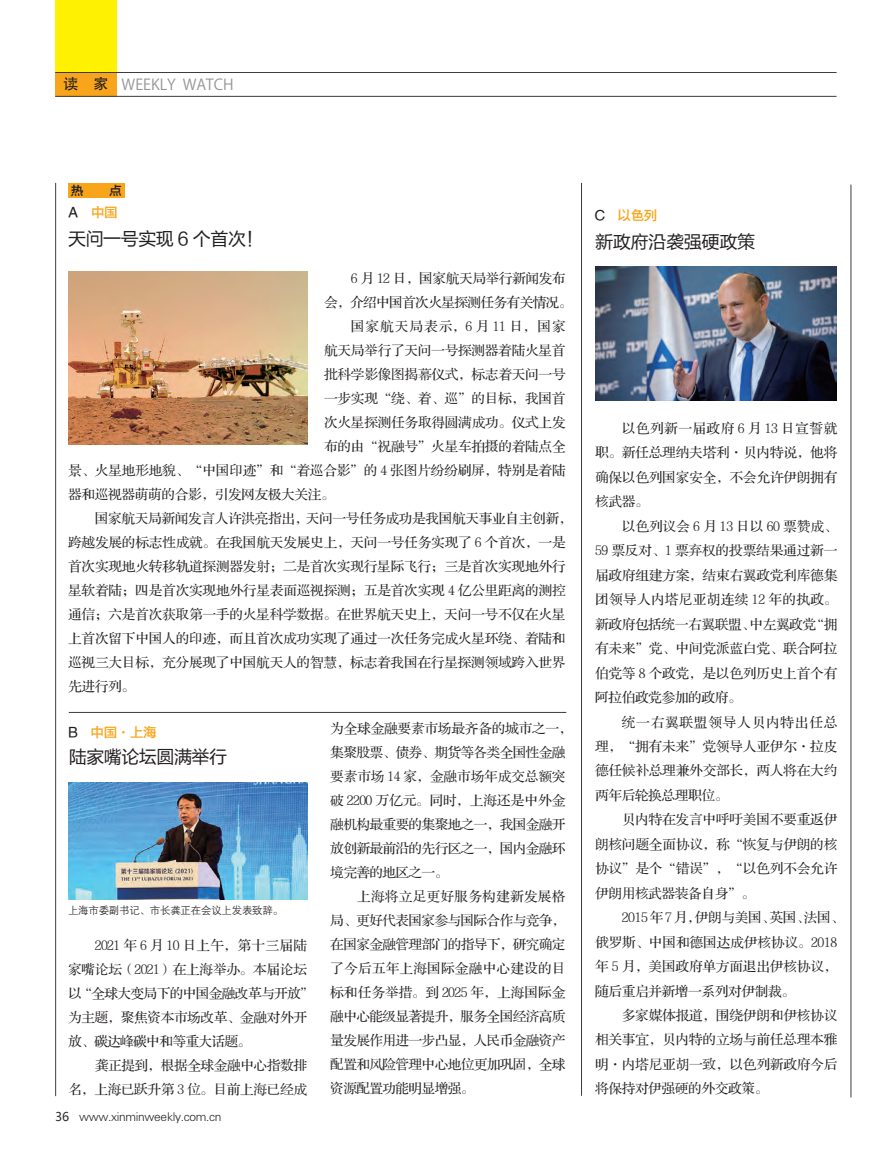
<style>
.page{position:relative;width:893px;height:1157px;background:#fff}
.page>*{position:absolute;margin:0;border:0;box-sizing:border-box;transform-origin:0 0}
.t1{font:18px "FZLTHJW GB1 0";letter-spacing:-.025em;color:#231f20}
.t2{font:15px "Koz Go Pro";color:#939598}
.t3{font:13.5px "FZS3 K GBK1 0";letter-spacing:-.015em;color:#231f20}
.t4{font:13.5px "FZS3 K GBK1 0";letter-spacing:-.045em;color:#231f20}
.t5{font:13.5px "FZS3 K GBK1 0";letter-spacing:.02em;color:#231f20}
.t6{font:13.5px "FZS3 K GBK1 0";letter-spacing:.025em;color:#231f20}
.t7{font:13.5px "FZS3 K GBK1 0";letter-spacing:.015em;color:#231f20}
.t8{font:13.5px "FZS3 K GBK1 0";letter-spacing:.035em;color:#231f20}
.t9{font:13.5px "FZS3 K GBK1 0";letter-spacing:.07em;color:#231f20}
.t10{font:13.5px "FZS3 K GBK1 0";letter-spacing:.055em;color:#231f20}
.t11{font:13.5px "FZYDZHJW GB1 0";letter-spacing:-.025em;color:#f9a51b}
.t12{font:13.5px "FZYDZHJW GB1 0";color:#231f20}
.t13{font:12.75px "FZYDZHJW GB1 0";color:#231f20}
.t14{font:12px "FZXH1 JW GB1 0";letter-spacing:-.025em;color:#231f20}
.t15{font:10.5px "FZZDXJW GB1 0";letter-spacing:-.025em;color:#231f20}
.s1{font-family:"FZHTJW GB1 0";color:#231f20}
.s2{color:#f9a51b}
.s3{color:#231f20}
.s4{font-family:"Microsoft Ya Hei"}
</style>
<div class="page">
<div style="left:55px;top:0;width:62px;height:97px;background:#fff101"></div>
<div style="left:55px;top:72px;width:62px;height:25px;background:#f9a51b"></div>
<hr style="left:55px;top:72px;width:781px;height:1px;background:#3c3c3d">
<hr style="left:55px;top:96px;width:781px;height:1px;background:#3c3c3d">
<div style="left:68px;top:183px;width:57px;height:15px;background:#f9a51b"></div>
<hr style="left:850px;top:185px;width:1px;height:912px;background:#3c3c3d">
<hr style="left:581px;top:183px;width:1px;height:912px;background:#3c3c3d">
<hr style="left:55px;top:183px;width:1px;height:913px;background:#3c3c3d">
<hr style="left:69px;top:712px;width:497px;height:1px;background:#3c3c3d">
<img style="left:68px;top:783px;width:239px;height:116px">
<img style="left:595px;top:266px;width:241px;height:134px">
<img style="left:69px;top:271px;width:238px;height:174px">
<p class="t2" style="left:63px;top:75px;width:172px"><span class="s1">读　家</span> WEEKLY WATCH</p>
<p class="t13" style="left:71px;top:183px;width:14px">热</p>
<p class="t13" style="left:109px;top:183px;width:14px">点</p>
<p class="t12" style="left:68px;top:205px;width:51px">A　<span class="s2">中国</span></p>
<p class="t1" style="left:68px;top:229px;width:197px">天问一号实现 6 个首次！</p>
<p class="t3" style="left:351px;top:271px;width:216px">6 月 12 日，国家航天局举行新闻发布</p>
<p class="t4" style="left:324px;top:295px;width:250px">会，介绍中国首次火星探测任务有关情况。</p>
<p class="t9" style="left:351px;top:319px;width:216px">国家航天局表示，6 月 11 日，国家</p>
<p class="t3" style="left:324px;top:343px;width:243px">航天局举行了天问一号探测器着陆火星首</p>
<p class="t3" style="left:324px;top:367px;width:243px">批科学影像图揭幕仪式，标志着天问一号</p>
<p class="t3" style="left:324px;top:391px;width:243px">一步实现“绕、着、巡”的目标，我国首</p>
<p class="t3" style="left:324px;top:415px;width:243px">次火星探测任务取得圆满成功。仪式上发</p>
<p class="t3" style="left:324px;top:439px;width:243px">布的由“祝融号”火星车拍摄的着陆点全</p>
<p class="t3" style="left:68px;top:463px;width:499px">景、火星地形地貌、“中国印迹”和“着巡合影”的 4 张图片纷纷刷屏，特别是着陆</p>
<p class="t3" style="left:68px;top:487px;width:268px">器和巡视器萌萌的合影，引发网友极大关注。</p>
<p class="t3" style="left:95px;top:511px;width:479px">国家航天局新闻发言人许洪亮指出，天问一号任务成功是我国航天事业自主创新，</p>
<p class="t3" style="left:68px;top:535px;width:499px">跨越发展的标志性成就。在我国航天发展史上，天问一号任务实现了 6 个首次，一是</p>
<p class="t3" style="left:68px;top:559px;width:499px">首次实现地火转移轨道探测器发射；二是首次实现行星际飞行；三是首次实现地外行</p>
<p class="t3" style="left:68px;top:583px;width:499px">星软着陆；四是首次实现地外行星表面巡视探测；五是首次实现 4 亿公里距离的测控</p>
<p class="t3" style="left:68px;top:607px;width:499px">通信；六是首次获取第一手的火星科学数据。在世界航天史上，天问一号不仅在火星</p>
<p class="t3" style="left:68px;top:631px;width:499px">上首次留下中国人的印迹，而且首次成功实现了通过一次任务完成火星环绕、着陆和</p>
<p class="t3" style="left:68px;top:655px;width:499px">巡视三大目标，充分展现了中国航天人的智慧，标志着我国在行星探测领域跨入世界</p>
<p class="t3" style="left:68px;top:679px;width:68px">先进行列。</p>
<p class="t11" style="left:69px;top:725px;width:89px"><span class="s3">B　</span>中国·上海</p>
<p class="t1" style="left:69px;top:747px;width:160px">陆家嘴论坛圆满举行</p>
<p class="t3" style="left:330px;top:721px;width:244px">为全球金融要素市场最齐备的城市之一，</p>
<p class="t4" style="left:330px;top:745px;width:237px">集聚股票、债券、期货等各类全国性金融</p>
<p class="t3" style="left:330px;top:769px;width:237px">要素市场 14 家，金融市场年成交总额突</p>
<p class="t3" style="left:330px;top:793px;width:237px">破 2200 万亿元。同时，上海还是中外金</p>
<p class="t4" style="left:330px;top:817px;width:237px">融机构最重要的集聚地之一，我国金融开</p>
<p class="t4" style="left:330px;top:841px;width:237px">放创新最前沿的先行区之一，国内金融环</p>
<p class="t4" style="left:330px;top:865px;width:120px">境完善的地区之一。</p>
<p class="t5" style="left:357px;top:889px;width:210px">上海将立足更好服务构建新发展格</p>
<p class="t4" style="left:330px;top:913px;width:237px">局、更好代表国家参与国际合作与竞争，</p>
<p class="t4" style="left:330px;top:937px;width:237px">在国家金融管理部门的指导下，研究确定</p>
<p class="t7" style="left:330px;top:961px;width:237px">了今后五年上海国际金融中心建设的目</p>
<p class="t3" style="left:330px;top:985px;width:237px">标和任务举措。到 2025 年，上海国际金</p>
<p class="t4" style="left:330px;top:1009px;width:237px">融中心能级显著提升，服务全国经济高质</p>
<p class="t4" style="left:330px;top:1033px;width:237px">量发展作用进一步凸显，人民币金融资产</p>
<p class="t4" style="left:330px;top:1057px;width:237px">配置和风险管理中心地位更加巩固，全球</p>
<p class="t4" style="left:330px;top:1081px;width:146px">资源配置功能明显增强。</p>
<p class="t15" style="left:68px;top:905px;width:217px">上海市委副书记、市长龚正在会议上发表致辞。</p>
<p class="t5" style="left:95px;top:938px;width:214px">2021 年 6 月 10 日上午，第十三届陆</p>
<p class="t3" style="left:68px;top:962px;width:240px">家嘴论坛（2021）在上海举办。本届论坛</p>
<p class="t4" style="left:68px;top:986px;width:247px">以“全球大变局下的中国金融改革与开放”</p>
<p class="t3" style="left:68px;top:1010px;width:240px">为主题，聚焦资本市场改革、金融对外开</p>
<p class="t4" style="left:68px;top:1034px;width:185px">放、碳达峰碳中和等重大话题。</p>
<p class="t3" style="left:95px;top:1058px;width:214px">龚正提到，根据全球金融中心指数排</p>
<p class="t3" style="left:68px;top:1082px;width:240px">名，上海已跃升第 3 位。目前上海已经成</p>
<p class="t14" style="left:55px;top:1109px;width:168px"><span class="s4">36</span> www.xinminweekly.com.cn</p>
<p class="t11" style="left:595px;top:208px;width:64px"><span class="s3">C　</span>以色列</p>
<p class="t1" style="left:595px;top:232px;width:162px">新政府沿袭强硬政策</p>
<p class="t8" style="left:622px;top:421px;width:217px">以色列新一届政府 6 月 13 日宣誓就</p>
<p class="t3" style="left:595px;top:446px;width:244px">职。新任总理纳夫塔利·贝内特说，他将</p>
<p class="t3" style="left:595px;top:470px;width:244px">确保以色列国家安全，不会允许伊朗拥有</p>
<p class="t3" style="left:595px;top:495px;width:55px">核武器。</p>
<p class="t3" style="left:622px;top:519px;width:217px">以色列议会 6 月 13 日以 60 票赞成、</p>
<p class="t3" style="left:595px;top:543px;width:244px">59 票反对、1 票弃权的投票结果通过新一</p>
<p class="t3" style="left:595px;top:568px;width:244px">届政府组建方案，结束右翼政党利库德集</p>
<p class="t6" style="left:595px;top:592px;width:244px">团领导人内塔尼亚胡连续 12 年的执政。</p>
<p class="t3" style="left:595px;top:617px;width:244px">新政府包括统一右翼联盟、中左翼政党“拥</p>
<p class="t3" style="left:595px;top:641px;width:244px">有未来”党、中间党派蓝白党、联合阿拉</p>
<p class="t3" style="left:595px;top:666px;width:244px">伯党等 8 个政党，是以色列历史上首个有</p>
<p class="t3" style="left:595px;top:690px;width:148px">阿拉伯政党参加的政府。</p>
<p class="t10" style="left:622px;top:715px;width:217px">统一右翼联盟领导人贝内特出任总</p>
<p class="t3" style="left:595px;top:739px;width:244px">理，“拥有未来”党领导人亚伊尔·拉皮</p>
<p class="t3" style="left:595px;top:763px;width:244px">德任候补总理兼外交部长，两人将在大约</p>
<p class="t3" style="left:595px;top:788px;width:135px">两年后轮换总理职位。</p>
<p class="t3" style="left:622px;top:812px;width:217px">贝内特在发言中呼吁美国不要重返伊</p>
<p class="t3" style="left:595px;top:837px;width:244px">朗核问题全面协议，称“恢复与伊朗的核</p>
<p class="t3" style="left:595px;top:861px;width:244px">协议”是个“错误”，“以色列不会允许</p>
<p class="t3" style="left:595px;top:886px;width:162px">伊朗用核武器装备自身”。</p>
<p class="t3" style="left:622px;top:910px;width:224px">2015年 7月，伊朗与美国、英国、法国、</p>
<p class="t3" style="left:595px;top:935px;width:244px">俄罗斯、中国和德国达成伊核协议。2018</p>
<p class="t3" style="left:595px;top:959px;width:244px">年 5 月，美国政府单方面退出伊核协议，</p>
<p class="t3" style="left:595px;top:984px;width:202px">随后重启并新增一系列对伊制裁。</p>
<p class="t3" style="left:622px;top:1008px;width:217px">多家媒体报道，围绕伊朗和伊核协议</p>
<p class="t3" style="left:595px;top:1032px;width:244px">相关事宜，贝内特的立场与前任总理本雅</p>
<p class="t3" style="left:595px;top:1057px;width:244px">明·内塔尼亚胡一致，以色列新政府今后</p>
<p class="t3" style="left:595px;top:1081px;width:175px">将保持对伊强硬的外交政策。</p>
</div>
